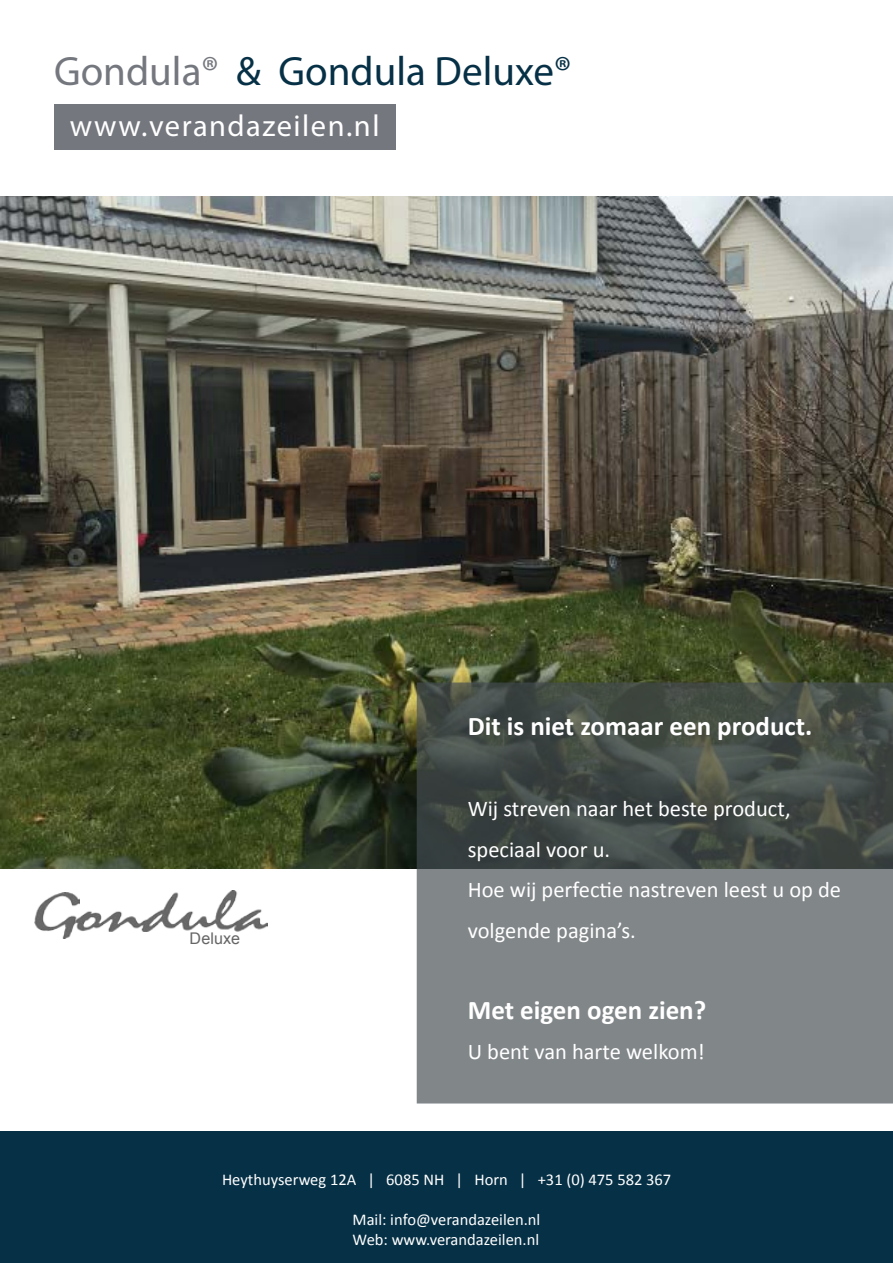
<style>
.page{position:relative;width:893px;height:1263px;background:#fff}
.page>*{position:absolute;margin:0;border:0;box-sizing:border-box;transform-origin:0 0}
.t1{font:41.1px "Myriad Pro";color:#063046}
.t2{font:30.45px "Myriad Pro";letter-spacing:.05em;color:#fff}
.t3{font:700 27px "Calibri";color:#fff}
.t4{font:22.5px/40.5px "Calibri";color:#fff}
.t5{font:16.5px/19.8px "Calibri";color:#fff}
.t6{font:16.05px "Arial";letter-spacing:.005em;color:#666}
.s1{color:#74777e}
</style>
<div class="page">
<div style="left:54px;top:104px;width:341px;height:46px;background:#74777e"></div>
<div style="left:0;top:1132px;width:893px;height:131px;background:#063046"></div>
<img style="left:79px;top:891px;width:189px;height:40px">
<img style="left:35px;top:892px;width:44px;height:47px">
<img style="left:0;top:196px;width:893px;height:672px">
<svg style="left:417px;top:682px;width:476px;height:421px;background:#656b6a"></svg>
<h1 class="t1" style="left:54px;top:46px;width:519px"><span class="s1">Gondula®</span> &amp; Gondula Deluxe®</h1>
<h2 class="t2" style="left:70px;top:107px;width:311px">www.verandazeilen.nl</h2>
<p class="t6" style="left:190px;top:927px;width:52px">Deluxe</p>
<p class="t3" style="left:468px;top:709px;width:346px">Dit is niet zomaar een product.</p>
<p class="t4" style="left:468px;top:788px;width:375px">Wij streven naar het beste product, speciaal voor u.<br>Hoe wij perfectie nastreven leest u op de volgende pagina’s.</p>
<p class="t3" style="left:468px;top:992px;width:240px">Met eigen ogen zien?</p>
<p class="t4" style="left:468px;top:1031px;width:239px">U bent van harte welkom!</p>
<p class="t5" style="left:222px;top:1170px;width:451px">Heythuyserweg 12A | 6085 NH | Horn | +31 (0) 475 582 367</p>
<p class="t5" style="left:353px;top:1209px;width:189px">Mail: info@verandazeilen.nl<br>Web: www.verandazeilen.nl</p>
</div>
